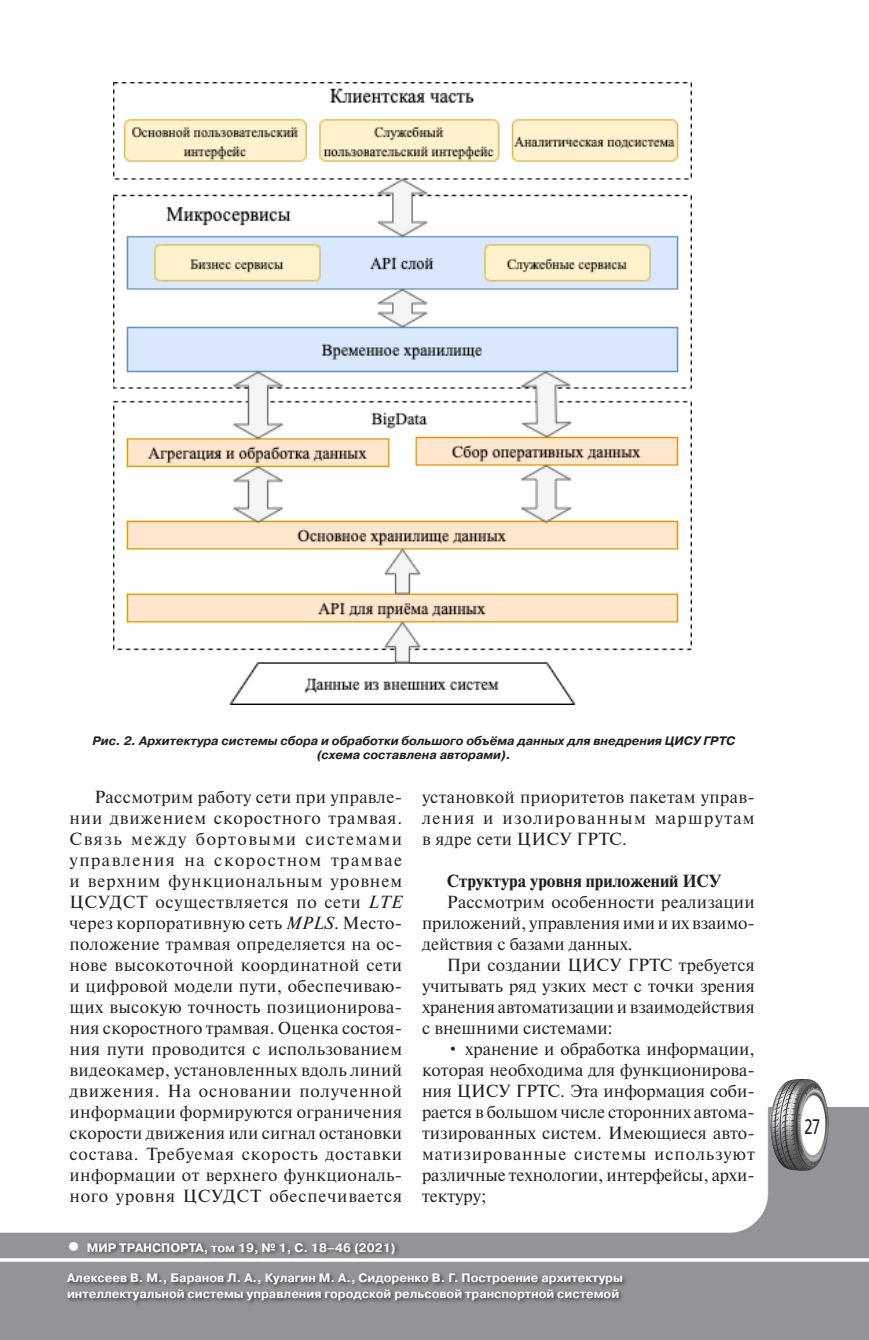
<style>
.page{position:relative;width:869px;height:1340px;background:#fff}
.page>*{position:absolute;margin:0;border:0;box-sizing:border-box;transform-origin:0 0}
.t1{font:21px "Free Set C";color:#231f20;scale:.7 1}
.t2{font:17.5px/21px "Newton C";letter-spacing:.02em;color:#231f20;text-align:justify}
.t3{font:700 17.5px "Newton C";color:#231f20}
.t4{font:700 12.25px/15.8px "Pragmatica C";color:#fff}
.t5{font:italic 700 12.25px/14px "Pragmatica C";color:#231f20;text-align:center}
.s1{font-style:italic}
.s2{font-size:24.5px}
</style>
<div class="page">
<img style="left:0;top:82px;width:868px;height:1257px">
<img style="left:769px;top:1078px;width:33px;height:85px">
<img style="left:113px;top:83px;width:578px;height:621px">
<div style="left:65px;top:1240px;width:562px;height:66px;background:#231f20;opacity:.75"></div>
<p class="t5" style="left:92px;top:734px;width:643px">Рис. 2. Архитектура системы сбора и обработки большого объёма данных для внедрения ЦИСУ ГРТС (схема составлена авторами).</p>
<p class="t2" style="left:69px;top:786px;width:334px;text-align:left;text-indent:25px">Рассмотрим работу сети при управле&shy;нии движением скоростного трамвая.<br>Связь между бортовыми системами управления на скоростном трамвае и верхним функциональным уровнем ЦСУДСТ осуществляется по сети <span class="s1">LTE </span>через корпоративную сеть <span class="s1">MPLS</span>. Место&shy;положение трамвая определяется на ос&shy;нове высокоточной координатной сети и цифровой модели пути, обеспечиваю&shy;щих высокую точность позиционирова&shy;ния скоростного трамвая. Оценка состоя&shy;ния пути проводится с использованием видеокамер, установленных вдоль линий движения. На основании полученной информации формируются ограничения скорости движения или сигнал остановки состава. Требуемая скорость доставки информации от верхнего функциональ&shy;ного уровня ЦСУДСТ обеспечивается</p>
<p class="t2" style="left:422px;top:786px;width:334px">установкой приоритетов пакетам управ&shy;ления и изолированным маршрутам в ядре сети ЦИСУ ГРТС.</p>
<p class="t3" style="left:446px;top:871px;width:275px">Структура уровня приложений ИСУ</p>
<p class="t2" style="left:422px;top:891px;width:334px;text-indent:25px">Рассмотрим особенности реализации приложений, управления ими и их взаимо&shy;действия с базами данных.</p>
<p class="t2" style="left:422px;top:954px;width:334px;text-indent:25px">При создании ЦИСУ ГРТС требуется учитывать ряд узких мест с точки зрения хранения автоматизации и взаимодействия с внешними системами:</p>
<p class="t2" style="left:422px;top:1038px;width:334px;text-indent:25px">• хранение и обработка информации, которая необходима для функционирова&shy;ния ЦИСУ ГРТС. Эта информация соби&shy;рается в большом числе сторонних автома&shy;тизированных систем. Имеющиеся авто&shy;матизированные системы используют различные технологии, интерфейсы, архи&shy;тектуру;</p>
<p class="t4" style="left:66px;top:1239px;width:331px"><span class="s2">•</span> МИР ТРАНСПОРТА, том 19, № 1, С. 18–46 (2021)</p>
<p class="t4" style="left:67px;top:1270px;width:557px">Алексеев В. М., Баранов Л. А., Кулагин М. А., Сидоренко В. Г. Построение архитектуры интеллектуальной системы управления городской рельсовой транспортной системой</p>
<p class="t1" style="left:804px;top:1115px;width:24px">27</p>
</div>
